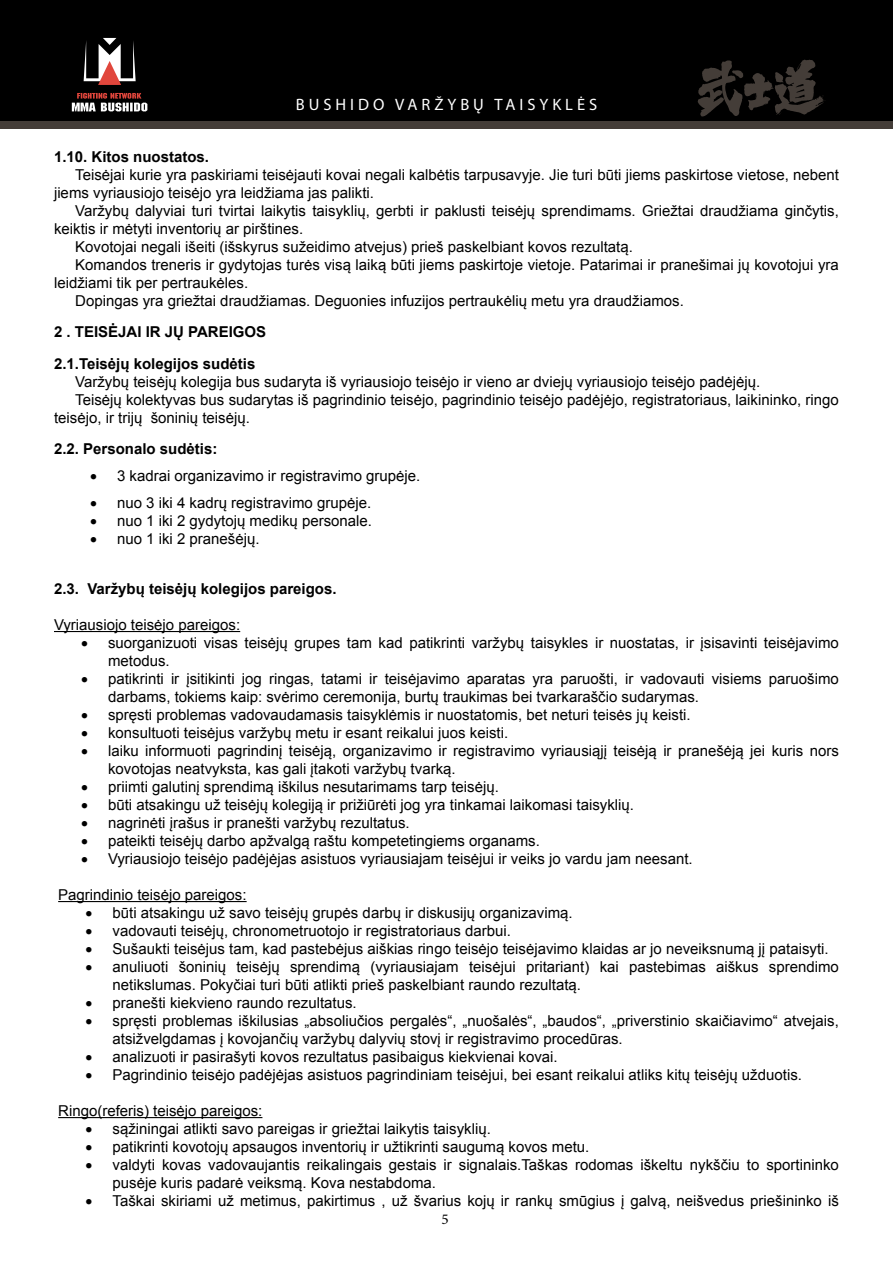
<style>
.page{position:relative;width:893px;height:1263px;background:#fff}
.page>*{position:absolute;margin:0;border:0;box-sizing:border-box;transform-origin:0 0}
.t1{font:16.5px "Myriad Pro";letter-spacing:.24em;color:#fff}
.t2{font:15px/18px "Arial";color:#000}
.t3{font:700 15px/31.5px "Arial";color:#000}
.t4{font:15px "Minion Pro";color:#000}
</style>
<div class="page">
<div style="left:0;top:0;width:893px;height:121px;background:#000"></div>
<div style="left:0;top:121px;width:893px;height:8px;background:#443d38"></div>
<svg style="left:84px;top:38px;width:52px;height:47px"></svg>
<svg style="left:72px;top:93px;width:75px;height:18px"></svg>
<svg style="left:697px;top:59px;width:127px;height:58px"></svg>
<hr style="left:54px;top:631px;width:186px;height:1px;background:#000">
<hr style="left:58px;top:901px;width:189px;height:1px;background:#000">
<hr style="left:58px;top:1117px;width:204px;height:1px;background:#000">
<p class="t1" style="left:296px;top:94px;width:303px">BUSHIDO VARŽYBŲ TAISYKLĖS</p>
<p class="t3" style="left:54px;top:141px;width:157px">1.10. Kitos nuostatos.</p>
<p class="t2" style="left:54px;top:166px;width:786px;text-indent:21px">Teisėjai kurie yra paskiriami teisėjauti kovai negali kalbėtis tarpusavyje. Jie turi būti jiems paskirtose vietose, nebent jiems vyriausiojo teisėjo yra leidžiama jas palikti.</p>
<p class="t2" style="left:75px;top:202px;width:765px">Varžybų dalyviai turi tvirtai laikytis taisyklių, gerbti ir paklusti teisėjų sprendimams. Griežtai draudžiama ginčytis,</p>
<p class="t2" style="left:54px;top:220px;width:251px">keiktis ir mėtyti inventorių ar pirštines.</p>
<p class="t2" style="left:75px;top:238px;width:559px">Kovotojai negali išeiti (išskyrus sužeidimo atvejus) prieš paskelbiant kovos rezultatą.</p>
<p class="t2" style="left:75px;top:256px;width:765px">Komandos treneris ir gydytojas turės visą laiką būti jiems paskirtoje vietoje. Patarimai ir pranešimai jų kovotojui yra</p>
<p class="t2" style="left:54px;top:274px;width:196px">leidžiami tik per pertraukėles.</p>
<p class="t2" style="left:75px;top:292px;width:610px">Dopingas yra griežtai draudžiamas. Deguonies infuzijos pertraukėlių metu yra draudžiamos.</p>
<p class="t3" style="left:54px;top:317px;width:214px">2 . TEISĖJAI IR JŲ PAREIGOS<br>2.1.Teisėjų kolegijos sudėtis</p>
<p class="t2" style="left:75px;top:373px;width:686px">Varžybų teisėjų kolegija bus sudaryta iš vyriausiojo teisėjo ir vieno ar dviejų vyriausiojo teisėjo padėjėjų.</p>
<p class="t2" style="left:75px;top:391px;width:765px">Teisėjų kolektyvas bus sudarytas iš pagrindinio teisėjo, pagrindinio teisėjo padėjėjo, registratoriaus, laikininko, ringo</p>
<p class="t2" style="left:54px;top:409px;width:197px">teisėjo, ir trijų šoninių teisėjų.</p>
<p class="t3" style="left:54px;top:434px;width:165px">2.2. Personalo sudėtis:</p>
<p class="t2" style="left:90px;top:467px;width:332px">• 3 kadrai organizavimo ir registravimo grupėje.</p>
<p class="t2" style="left:90px;top:494px;width:283px">• nuo 3 iki 4 kadrų registravimo grupėje.</p>
<p class="t2" style="left:90px;top:512px;width:284px">• nuo 1 iki 2 gydytojų medikų personale.</p>
<p class="t2" style="left:90px;top:530px;width:171px">• nuo 1 iki 2 pranešėjų.</p>
<p class="t3" style="left:54px;top:573px;width:284px">2.3. Varžybų teisėjų kolegijos pareigos.</p>
<p class="t2" style="left:54px;top:616px;width:188px">Vyriausiojo teisėjo pareigos:</p>
<p class="t2" style="left:108px;top:634px;width:732px;text-indent:-27px">• suorganizuoti visas teisėjų grupes tam kad patikrinti varžybų taisykles ir nuostatas, ir įsisavinti teisėjavimo metodus.</p>
<p class="t2" style="left:108px;top:670px;width:732px;text-indent:-27px">• patikrinti ir įsitikinti jog ringas, tatami ir teisėjavimo aparatas yra paruošti, ir vadovauti visiems paruošimo darbams, tokiems kaip: svėrimo ceremonija, burtų traukimas bei tvarkaraščio sudarymas.</p>
<p class="t2" style="left:81px;top:706px;width:611px">• spręsti problemas vadovaudamasis taisyklėmis ir nuostatomis, bet neturi teisės jų keisti.</p>
<p class="t2" style="left:81px;top:724px;width:429px">• konsultuoti teisėjus varžybų metu ir esant reikalui juos keisti.</p>
<p class="t2" style="left:108px;top:742px;width:732px;text-indent:-27px">• laiku informuoti pagrindinį teisėją, organizavimo ir registravimo vyriausiąjį teisėją ir pranešėją jei kuris nors kovotojas neatvyksta, kas gali įtakoti varžybų tvarką.</p>
<p class="t2" style="left:81px;top:778px;width:419px">• priimti galutinį sprendimą iškilus nesutarimams tarp teisėjų.</p>
<p class="t2" style="left:81px;top:796px;width:554px">• būti atsakingu už teisėjų kolegiją ir prižiūrėti jog yra tinkamai laikomasi taisyklių.</p>
<p class="t2" style="left:81px;top:814px;width:330px">• nagrinėti įrašus ir pranešti varžybų rezultatus.</p>
<p class="t2" style="left:81px;top:832px;width:460px">• pateikti teisėjų darbo apžvalgą raštu kompetetingiems organams.</p>
<p class="t2" style="left:81px;top:850px;width:613px">• Vyriausiojo teisėjo padėjėjas asistuos vyriausiajam teisėjui ir veiks jo vardu jam neesant.</p>
<p class="t2" style="left:58px;top:886px;width:190px">Pagrindinio teisėjo pareigos:</p>
<p class="t2" style="left:86px;top:904px;width:489px">• būti atsakingu už savo teisėjų grupės darbų ir diskusijų organizavimą.</p>
<p class="t2" style="left:86px;top:922px;width:427px">• vadovauti teisėjų, chronometruotojo ir registratoriaus darbui.</p>
<p class="t2" style="left:86px;top:940px;width:745px">• Sušaukti teisėjus tam, kad pastebėjus aiškias ringo teisėjo teisėjavimo klaidas ar jo neveiksnumą jį pataisyti.</p>
<p class="t2" style="left:112px;top:958px;width:728px;text-indent:-27px">• anuliuoti šoninių teisėjų sprendimą (vyriausiajam teisėjui pritariant) kai pastebimas aiškus sprendimo netikslumas. Pokyčiai turi būti atlikti prieš paskelbiant raundo rezultatą.</p>
<p class="t2" style="left:86px;top:994px;width:273px">• pranešti kiekvieno raundo rezultatus.</p>
<p class="t2" style="left:112px;top:1012px;width:728px;text-indent:-27px">• spręsti problemas iškilusias „absoliučios pergalės“, „nuošalės“, „baudos“, „priverstinio skaičiavimo“ atvejais, atsižvelgdamas į kovojančių varžybų dalyvių stovį ir registravimo procedūras.</p>
<p class="t2" style="left:86px;top:1048px;width:474px">• analizuoti ir pasirašyti kovos rezultatus pasibaigus kiekvienai kovai.</p>
<p class="t2" style="left:86px;top:1066px;width:718px">• Pagrindinio teisėjo padėjėjas asistuos pagrindiniam teisėjui, bei esant reikalui atliks kitų teisėjų užduotis.</p>
<p class="t2" style="left:58px;top:1102px;width:206px">Ringo(referis) teisėjo pareigos:</p>
<p class="t2" style="left:85px;top:1120px;width:407px">• sąžiningai atlikti savo pareigas ir griežtai laikytis taisyklių.</p>
<p class="t2" style="left:85px;top:1138px;width:505px">• patikrinti kovotojų apsaugos inventorių ir užtikrinti saugumą kovos metu.</p>
<p class="t2" style="left:112px;top:1156px;width:728px;text-indent:-27px">• valdyti kovas vadovaujantis reikalingais gestais ir signalais.Taškas rodomas iškeltu nykščiu to sportininko pusėje kuris padarė veiksmą. Kova nestabdoma.</p>
<p class="t2" style="left:85px;top:1192px;width:755px">• Taškai skiriami už metimus, pakirtimus , už švarius kojų ir rankų smūgius į galvą, neišvedus priešininko iš</p>
<p class="t4" style="left:441px;top:1209px;width:9px">5</p>
</div>
